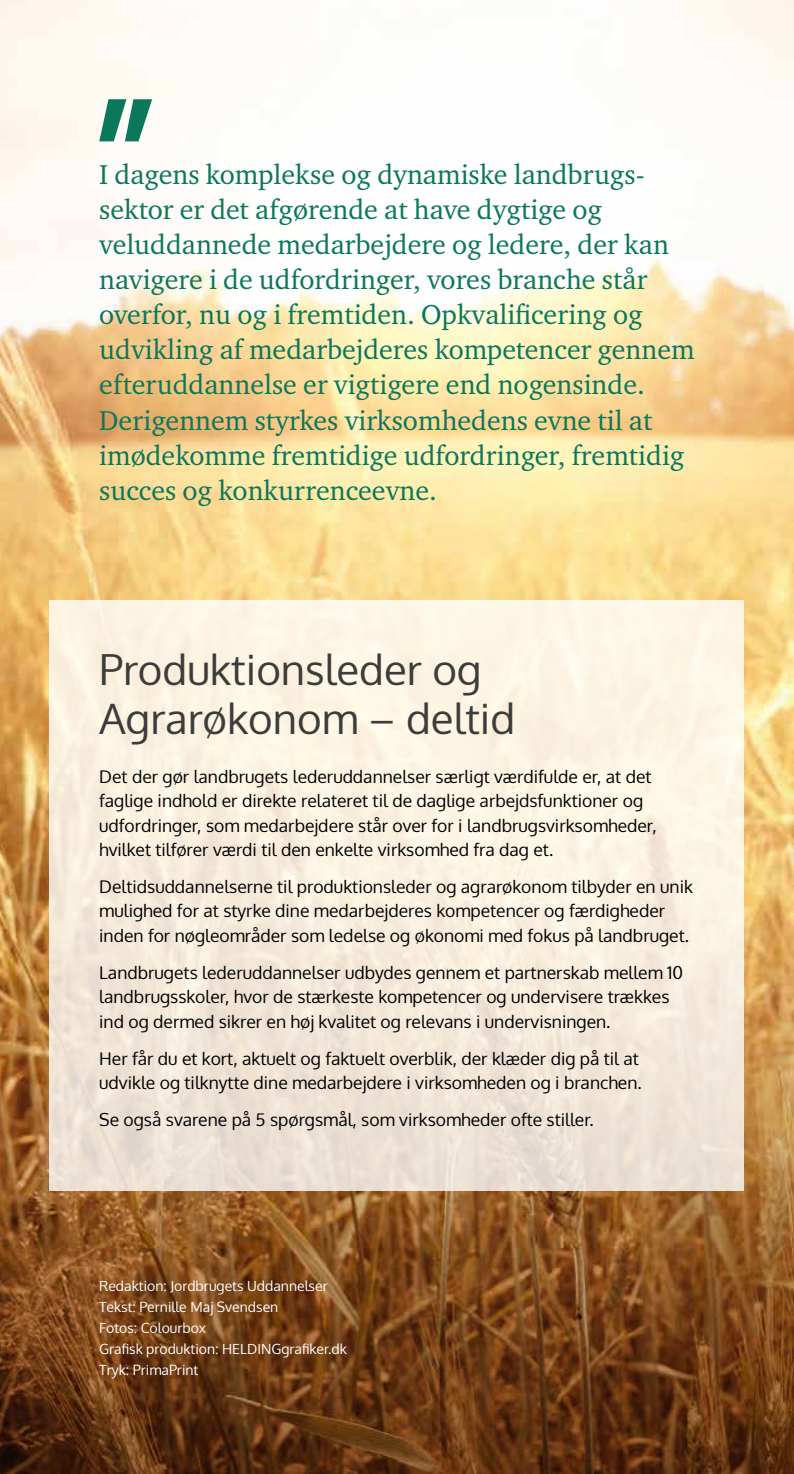
<style>
.page{position:relative;width:794px;height:1474px;background:#fff}
.page>*{position:absolute;margin:0;border:0;box-sizing:border-box;transform-origin:0 0}
.t1{font:42px/49px "Oxygen";color:#3c3c3b}
.t2{font:28px/35px "Charter ITC Std";color:#0b775b}
.t3{font:17.5px/24.5px "Oxygen";color:#000}
.t4{font:14px/21px "Oxygen";color:#fff}
</style>
<div class="page">
<img style="left:0;top:0;width:794px;height:944px">
<svg style="left:0;top:944px;width:794px;height:529px;background:#7c4a1e"></svg>
<div style="left:50px;top:600px;width:694px;height:591px;background:linear-gradient(to bottom,#fff9e8,#ede0d4)"></div>
<svg style="left:99px;top:99px;width:53px;height:42px"></svg>
<p class="t2" style="left:99px;top:157px;width:597px">I dagens komplekse og dynamiske landbrugs&shy;sektor er det afgørende at have dygtige og veluddannede medarbejdere og ledere, der kan navigere i de udfordringer, vores branche står overfor, nu og i fremtiden. Opkvalificering og udvikling af medarbejderes kompetencer gennem efteruddannelse er vigtigere end nogensinde.<br>Derigennem styrkes virksomhedens evne til at imødekomme fremtidige udfordringer, fremtidig succes og konkurrenceevne.</p>
<h1 class="t1" style="left:99px;top:645px;width:417px">Produktionsleder og<br>Agrarøkonom – deltid</h1>
<p class="t3" style="left:99px;top:764px;width:559px">Det der gør landbrugets lederuddannelser særligt værdifulde er, at det faglige indhold er direkte relateret til de daglige arbejdsfunktioner og udfordringer, som medarbejdere står over for i landbrugsvirksomheder, hvilket tilfører værdi til den enkelte virksomhed fra dag et.</p>
<p class="t3" style="left:99px;top:874px;width:595px">Deltidsuddannelserne til produktionsleder og agrarøkonom tilbyder en unik mulighed for at styrke dine medarbejderes kompetencer og færdigheder inden for nøgleområder som ledelse og økonomi med fokus på landbruget.</p>
<p class="t3" style="left:99px;top:960px;width:585px">Landbrugets lederuddannelser udbydes gennem et partnerskab mellem 10 landbrugsskoler, hvor de stærkeste kompetencer og undervisere trækkes ind og dermed sikrer en høj kvalitet og relevans i undervisningen.</p>
<p class="t3" style="left:99px;top:1046px;width:544px">Her får du et kort, aktuelt og faktuelt overblik, der klæder dig på til at udvikle og tilknytte dine medarbejdere i virksomheden og i branchen.</p>
<p class="t3" style="left:99px;top:1107px;width:496px">Se også svarene på 5 spørgsmål, som virksomheder ofte stiller.</p>
<p class="t4" style="left:99px;top:1275px;width:249px">Redaktion: Jordbrugets Uddannelser<br>Tekst: Pernille Maj Svendsen<br>Fotos: Colourbox<br>Grafisk produktion: HELDINGgrafiker.dk<br>Tryk: PrimaPrint</p>
</div>
